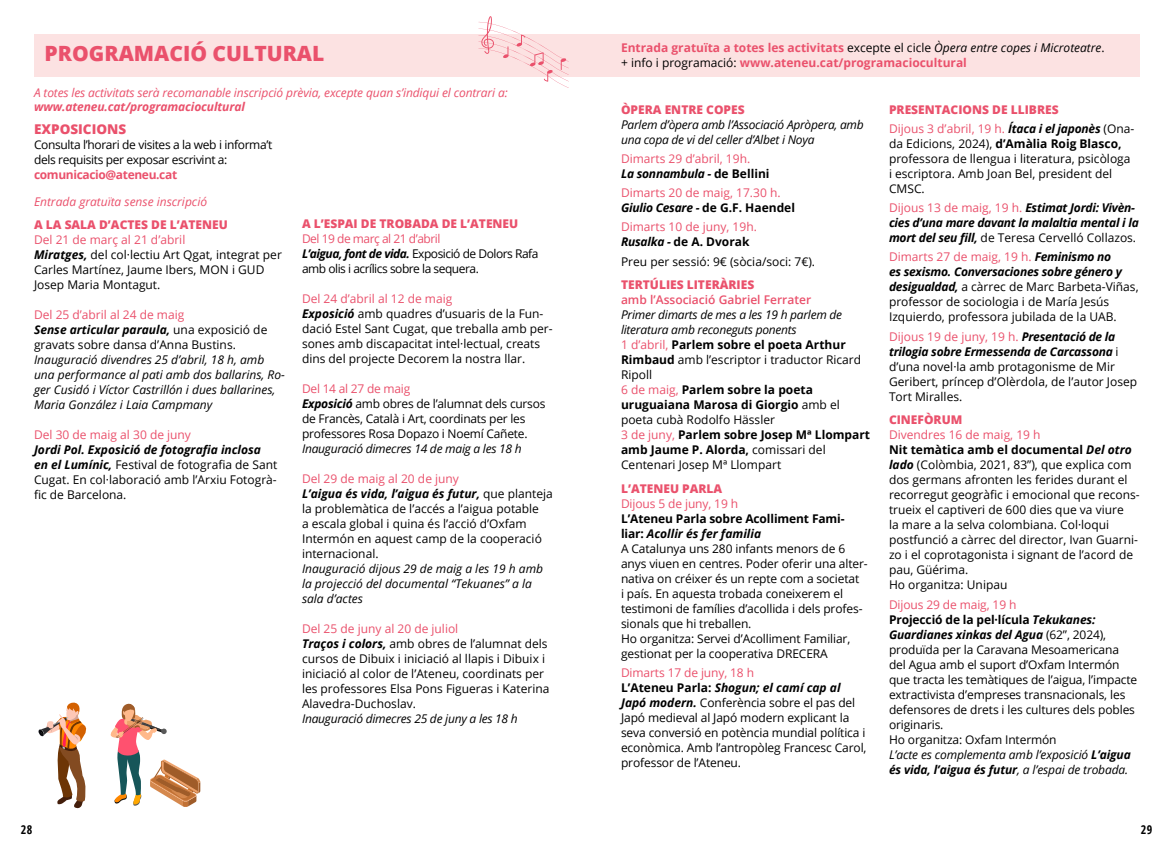
<style>
.page{position:relative;width:1174px;height:851px;background:#fff}
.page>*{position:absolute;margin:0;border:0;box-sizing:border-box;transform-origin:0 0}
.t1{font:800 21px "Open Sans";color:#ea516c}
.t2{font:800 13.5px "Open Sans";color:#ea516c}
.t3{font:12px/15px "Open Sans";color:#000}
.t4{font:700 12px/15px "Open Sans";color:#000}
.t5{font:italic 12px/15px "Open Sans";color:#000}
.t6{font:800 12px/19.2px "Open Sans";color:#ea516c}
.t7{font:12px/15px "Open Sans";color:#ea516c}
.t8{font:italic 12px/15px "Open Sans";letter-spacing:-.02em;color:#000}
.t9{font:700 12px/15px "Open Sans";color:#ea516c}
.t10{font:12px/15px "Open Sans";letter-spacing:-.02em;color:#000}
.t11{font:italic 700 12px/15px "Open Sans";letter-spacing:-.02em;color:#000}
.t12{font:italic 12px "Open Sans";letter-spacing:-.01em;color:#ea516c}
.t13{font:12px/15px "Open Sans";letter-spacing:-.04em;color:#000}
.t14{font:12px/15px "Open Sans";letter-spacing:-.03em;color:#000}
.t15{font:italic 700 12px "Open Sans";letter-spacing:-.01em;color:#ea516c}
.t16{font:600 12px "Open Sans";color:#ea516c}
.t17{font:700 12px "Open Sans";letter-spacing:-.03em;color:#ea516c}
.t18{font:700 condensed 12px "Open Sans";color:#000}
.s1{font-weight:400;color:#000}
.s2{font-weight:400;font-style:italic;color:#000}
.s3{font-weight:700;font-style:italic;color:#000}
.s4{font-weight:700;color:#000}
.s5{font-weight:400;font-style:italic}
.s6{font-weight:400;color:#ea516c}
.s7{font-weight:400}
.s8{font-weight:700}
.s9{font-weight:700;font-style:italic}
.s10{color:#ea516c}
.s11{font-weight:400;font-style:normal;color:#ea516c}
.s12{font-weight:400;font-style:normal}
.s13{font-style:italic}
</style>
<div class="page">
<div style="left:34px;top:34px;width:1106px;height:43px;background:#fce2e2"></div>
<svg style="left:478px;top:16px;width:91px;height:72px"></svg>
<svg style="left:110px;top:703px;width:90px;height:104px"></svg>
<svg style="left:38px;top:702px;width:49px;height:107px"></svg>
<h1 class="t1" style="left:45px;top:38px;width:281px">PROGRAMACIÓ CULTURAL</h1>
<p class="t9" style="left:621px;top:40px;width:485px">Entrada gratuïta a totes les activitats <span class="s1">excepte el cicle</span> <span class="s2">Òpera entre copes i Microteatre</span><span class="s1">. + info i programació:</span> www.ateneu.cat/programaciocultural</p>
<p class="t12" style="left:34px;top:85px;width:475px">A totes les activitats serà recomanable inscripció prèvia, excepte quan s’indiqui el contrari a:</p>
<p class="t15" style="left:34px;top:98px;width:212px">www.ateneu.cat/programaciocultural</p>
<p class="t6" style="left:621px;top:99px;width:125px">ÒPERA ENTRE COPES</p>
<p class="t8" style="left:621px;top:116px;width:244px">Parlem d’òpera amb l’Associació Apròpera, amb una copa de vi del celler d’Albet i Noya</p>
<p class="t7" style="left:621px;top:151px;width:150px">Dimarts 29 d’abril, 19h.<br><span class="s3">La sonnambula -</span> <span class="s4">de Bellini</span></p>
<p class="t7" style="left:621px;top:185px;width:175px">Dimarts 20 de maig, 17.30 h.<br><span class="s3">Giulio Cesare -</span> <span class="s4">de G.F. Haendel</span></p>
<p class="t7" style="left:621px;top:219px;width:137px">Dimarts 10 de juny, 19h.<br><span class="s3">Rusalka -</span> <span class="s4">de A. Dvorak</span></p>
<p class="t3" style="left:621px;top:253px;width:196px">Preu per sessió: 9€ (sòcia/soci: 7€).</p>
<p class="t6" style="left:621px;top:274px;width:135px">TERTÚLIES LITERÀRIES</p>
<p class="t16" style="left:621px;top:291px;width:192px">amb l’Associació Gabriel Ferrater</p>
<p class="t4" style="left:621px;top:307px;width:250px"><span class="s5">Primer dimarts de mes a les 19 h parlem de literatura amb reconeguts ponents<br></span><span class="s6">1 d’abril,</span> Parlem sobre el poeta Arthur<br>Rimbaud <span class="s7">amb l’escriptor i traductor Ricard<br>Ripoll<br></span><span class="s6">6 de maig,</span> Parlem sobre la poeta uruguaiana Marosa di Giorgio <span class="s7">amb el poeta cubà Rodolfo Hässler<br></span><span class="s6">3 de juny,</span> Parlem sobre Josep Mª Llompart amb Jaume P. Alorda, <span class="s7">comissari del<br>Centenari Josep Mª Llompart</span></p>
<p class="t6" style="left:621px;top:478px;width:103px">L’ATENEU PARLA</p>
<p class="t7" style="left:621px;top:495px;width:119px">Dijous 5 de juny, 19 h</p>
<p class="t3" style="left:621px;top:510px;width:248px"><span class="s8">L’Ateneu Parla sobre Acolliment Fami&shy;liar:</span> <span class="s9">Acollir és fer familia<br></span>A Catalunya uns 280 infants menors de 6 anys viuen en centres. Poder oferir una alter&shy;nativa on créixer és un repte com a societat<br>i país. En aquesta trobada coneixerem el testimoni de famílies d’acollida i dels profes&shy;sionals que hi treballen.<br>Ho organitza: Servei d’Acolliment Familiar, gestionat per la cooperativa DRECERA</p>
<p class="t3" style="left:621px;top:665px;width:247px"><span class="s10">Dimarts 17 de juny, 18 h<br></span><span class="s8">L’Ateneu Parla:</span> <span class="s9">Shogun; el camí cap al Japó modern.</span> Conferència sobre el pas del Japó medieval al Japó modern explicant la seva conversió en potència mundial política i econòmica. Amb l’antropòleg Francesc Carol, professor de l’Ateneu.</p>
<p class="t6" style="left:889px;top:99px;width:247px">PRESENTACIONS DE LLIBRES<br><span class="s7">Dijous 3 d’abril, 19 h.</span> <span class="s3">Ítaca i el japonès</span> <span class="s1">(Ona-</span></p>
<p class="t3" style="left:889px;top:136px;width:243px">da Edicions, 2024), <span class="s8">d’Amàlia Roig Blasco, </span>professora de llengua i literatura, psicòloga i escriptora. Amb Joan Bel, president del CMSC.</p>
<p class="t11" style="left:889px;top:200px;width:251px"><span class="s11">Dijous 13 de maig, 19 h.</span> Estimat Jordi: Vivèn&shy;cies d’una mare davant la malaltia mental i la mort del seu fill, <span class="s12">de Teresa Cervelló Collazos.</span></p>
<p class="t3" style="left:889px;top:249px;width:251px"><span class="s10">Dimarts 27 de maig, 19 h.</span> <span class="s9">Feminismo no<br>es sexismo. Conversaciones sobre género y desigualdad,</span> a càrrec de Marc Barbeta-Viñas, professor de sociologia i de María Jesús Izquierdo, professora jubilada de la UAB.</p>
<p class="t3" style="left:889px;top:328px;width:250px"><span class="s10">Dijous 19 de juny, 19 h.</span> <span class="s9">Presentació de la trilogia sobre Ermessenda de Carcassona</span> i d’una novel·la amb protagonisme de Mir Geribert, príncep d’Olèrdola, de l’autor Josep Tort Miralles.</p>
<p class="t6" style="left:889px;top:409px;width:75px">CINEFÒRUM</p>
<p class="t3" style="left:889px;top:427px;width:252px"><span class="s10">Divendres 16 de maig, 19 h<br></span><span class="s8">Nit temàtica amb el documental</span> <span class="s9">Del otro lado</span> (Colòmbia, 2021, 83”), que explica com dos germans afronten les ferides durant el recorregut geogràfic i emocional que recons&shy;trueix el captiveri de 600 dies que va viure<br>la mare a la selva colombiana. Col·loqui postfunció a càrrec del director, Ivan Guarni&shy;zo i el coprotagonista i signant de l’acord de pau, Güérima.<br>Ho organitza: Unipau</p>
<p class="t3" style="left:889px;top:596px;width:250px"><span class="s10">Dijous 29 de maig, 19 h<br></span><span class="s8">Projecció de la pel·lícula</span> <span class="s9">Tekukanes:<br>Guardianes xinkas del Agua</span> (62”, 2024), produïda per la Caravana Mesoamericana del Agua amb el suport d’Oxfam Intermón que tracta les temàtiques de l’aigua, l’impacte extractivista d’empreses transnacionals, les defensores de drets i les cultures dels pobles originaris.<br>Ho organitza: Oxfam Intermón<br><span class="s13">L’acte es complementa amb l’exposició</span> <span class="s9">L’aigua és vida, l’aigua és futur</span><span class="s13">, a l’espai de trobada.</span></p>
<p class="t2" style="left:34px;top:119px;width:94px">EXPOSICIONS</p>
<p class="t14" style="left:34px;top:137px;width:240px">Consulta l’horari de visites a la web i informa’t dels requisits per exposar escrivint a:</p>
<p class="t17" style="left:34px;top:167px;width:145px">comunicacio@ateneu.cat</p>
<p class="t12" style="left:34px;top:193px;width:175px">Entrada gratuïta sense inscripció</p>
<p class="t6" style="left:34px;top:214px;width:195px">A LA SALA D’ACTES DE L’ATENEU</p>
<p class="t3" style="left:34px;top:232px;width:249px"><span class="s10">Del 21 de març al 21 d’abril<br></span><span class="s9">Miratges,</span> del col·lectiu Art Qgat, integrat per Carles Martínez, Jaume Ibers, MON i GUD Josep Maria Montagut.</p>
<p class="t3" style="left:34px;top:307px;width:235px"><span class="s10">Del 25 d’abril al 24 de maig<br></span><span class="s9">Sense articular paraula,</span> una exposició de gravats sobre dansa d’Anna Bustins.</p>
<p class="t5" style="left:34px;top:352px;width:252px">Inauguració divendres 25 d’abril, 18 h, amb una performance al pati amb dos ballarins, Ro&shy;ger Cusidó i Víctor Castrillón i dues ballarines, Maria González i Laia Campmany</p>
<p class="t7" style="left:34px;top:427px;width:158px">Del 30 de maig al 30 de juny</p>
<p class="t3" style="left:34px;top:442px;width:245px"><span class="s9">Jordi Pol. Exposició de fotografia inclosa en el Lumínic,</span> Festival de fotografia de Sant Cugat. En col·laboració amb l’Arxiu Fotogrà&shy;fic de Barcelona.</p>
<p class="t6" style="left:302px;top:213px;width:218px">A L’ESPAI DE TROBADA DE L’ATENEU</p>
<p class="t13" style="left:302px;top:231px;width:238px"><span class="s10">Del 19 de març al 21 d’abril<br></span><span class="s9">L’aigua, font de vida.</span> Exposició de Dolors Rafa amb olis i acrílics sobre la sequera.</p>
<p class="t3" style="left:302px;top:291px;width:252px"><span class="s10">Del 24 d’abril al 12 de maig<br></span><span class="s9">Exposició</span> amb quadres d’usuaris de la Fun&shy;dació Estel Sant Cugat, que treballa amb per&shy;sones amb discapacitat intel·lectual, creats dins del projecte Decorem la nostra llar.</p>
<p class="t10" style="left:302px;top:381px;width:245px"><span class="s10">Del 14 al 27 de maig<br></span><span class="s9">Exposició</span> amb obres de l’alumnat dels cursos de Francès, Català i Art, coordinats per les professores Rosa Dopazo i Noemí Cañete.</p>
<p class="t8" style="left:302px;top:441px;width:221px">Inauguració dimecres 14 de maig a les 18 h</p>
<p class="t3" style="left:302px;top:471px;width:252px"><span class="s10">Del 29 de maig al 20 de juny<br></span><span class="s9">L’aigua és vida, l’aigua és futur,</span> que planteja la problemàtica de l’accés a l’aigua potable<br>a escala global i quina és l’acció d’Oxfam Intermón en aquest camp de la cooperació internacional.</p>
<p class="t5" style="left:302px;top:561px;width:243px">Inauguració dijous 29 de maig a les 19 h amb la projecció del documental “Tekuanes” a la sala d’actes</p>
<p class="t3" style="left:302px;top:621px;width:249px"><span class="s10">Del 25 de juny al 20 de juliol<br></span><span class="s9">Traços i colors,</span> amb obres de l’alumnat dels cursos de Dibuix i iniciació al llapis i Dibuix i iniciació al color de l’Ateneu, coordinats per les professores Elsa Pons Figueras i Katerina Alavedra-Duchoslav.</p>
<p class="t8" style="left:302px;top:711px;width:217px">Inauguració dimecres 25 de juny a les 18 h</p>
<p class="t18" style="left:21px;top:821px;width:13px">28</p>
<p class="t18" style="left:1140px;top:821px;width:13px">29</p>
</div>
